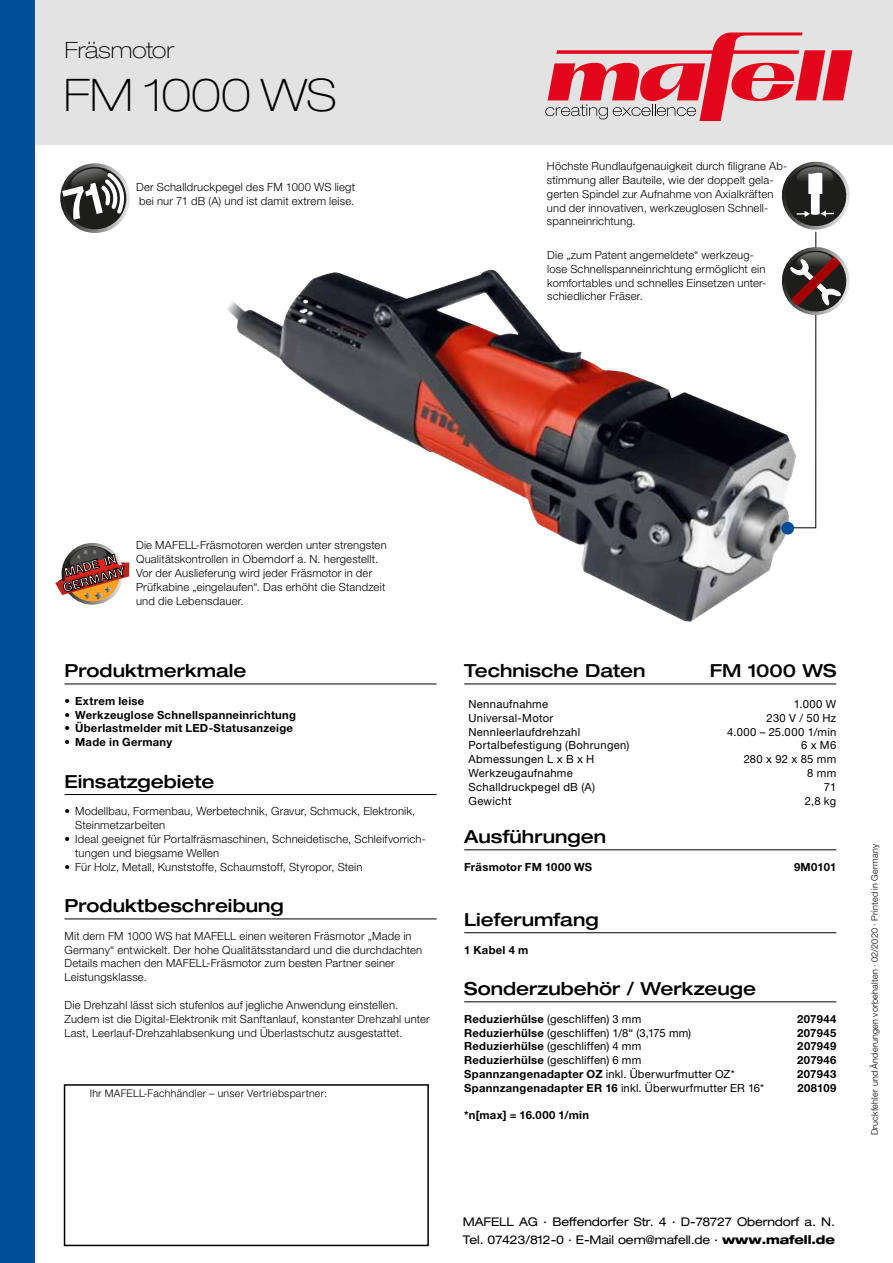
<style>
.page{position:relative;width:893px;height:1263px;background:#fff}
.page>*{position:absolute;margin:0;border:0;box-sizing:border-box;transform-origin:0 0}
.t1{font:100 expanded 45px "Helvetica Neue LT Pro";letter-spacing:-.005em;color:#000}
.t2{font:100 expanded 22.5px "Helvetica Neue LT Pro";letter-spacing:-.01em;color:#000}
.t3{font:500 expanded 18px "Helvetica Neue LT Pro";color:#000}
.t4{font:700 12.6px/14.4px "Helvetica Neue LT Pro";color:#fff;text-align:center}
.t5{font:expanded 12px/18px "Helvetica Neue LT Pro";letter-spacing:-.01em;color:#000}
.t6{font:300 11.25px/13.8px "Helvetica Neue LT Pro";letter-spacing:.015em;color:#000}
.t7{font:11.25px "Helvetica Neue LT Pro";letter-spacing:.025em;color:#000}
.t8{font:700 11.25px "Helvetica Neue LT Pro";letter-spacing:.025em;color:#000}
.t9{font:300 10.5px "Helvetica Neue LT Pro";letter-spacing:.03em;color:#000}
.t10{font:300 9px "Helvetica Neue LT Pro";letter-spacing:.025em;color:#000}
.s1{font-weight:700}
.s2{font-weight:800}
</style>
<div class="page">
<img style="left:227px;top:270px;width:569px;height:352px">
<div style="left:781px;top:522px;width:13px;height:13px;background:#004e9a;border-radius:50%"></div>
<div style="left:34px;top:0;width:859px;height:145px;background:#e3e3e3"></div>
<svg style="left:545px;top:32px;width:307px;height:89px"></svg>
<hr style="left:65px;top:684px;width:372px;height:1px;background:#000">
<hr style="left:65px;top:794px;width:372px;height:1px;background:#000">
<hr style="left:65px;top:918px;width:372px;height:1px;background:#000">
<hr style="left:464px;top:684px;width:372px;height:1px;background:#000">
<hr style="left:464px;top:849px;width:372px;height:1px;background:#000">
<hr style="left:464px;top:932px;width:372px;height:1px;background:#000">
<hr style="left:464px;top:1001px;width:372px;height:1px;background:#000">
<svg style="left:55px;top:543px;width:74px;height:62px"></svg>
<svg style="left:780px;top:161px;width:70px;height:367px"></svg>
<svg style="left:60px;top:163px;width:70px;height:70px"></svg>
<div style="left:64px;top:1084px;width:365px;height:162px;border:2px solid #000"></div>
<div style="left:0;top:0;width:34px;height:1263px;background:#004e9a"></div>
<h2 class="t2" style="left:65px;top:36px;width:111px">Fräsmotor</h2>
<h1 class="t1" style="left:64px;top:67px;width:274px">FM 1000 WS</h1>
<p class="t6" style="left:136px;top:180px;width:221px">Der Schalldruckpegel des FM 1000 WS liegt bei nur 71 dB (A) und ist damit extrem leise.</p>
<p class="t6" style="left:547px;top:159px;width:242px">Höchste Rundlaufgenauigkeit durch filigrane Ab&shy;stimmung aller Bauteile, wie der doppelt gela&shy;gerten Spindel zur Aufnahme von Axialkräften und der innovativen, werkzeuglosen Schnell&shy;spanneinrichtung.</p>
<p class="t6" style="left:547px;top:248px;width:221px">Die „zum Patent angemeldete“ werkzeug&shy;lose Schnellspanneinrichtung ermöglicht ein komfortables und schnelles Einsetzen unter&shy;schiedlicher Fräser.</p>
<p class="t4" style="left:57px;top:567px;width:66px;rotate:-16deg">MADE IN<br>GERMANY</p>
<p class="t6" style="left:136px;top:538px;width:252px">Die MAFELL-Fräsmotoren werden unter strengsten Qualitätskontrollen in Oberndorf a. N. hergestellt.<br>Vor der Auslieferung wird jeder Fräsmotor in der Prüfkabine „eingelaufen“. Das erhöht die Standzeit und die Lebensdauer.</p>
<h3 class="t3" style="left:65px;top:659px;width:184px">Produktmerkmale</h3>
<p class="t8" style="left:65px;top:694px;width:81px">• Extrem leise</p>
<p class="t8" style="left:65px;top:707px;width:233px">• Werkzeuglose Schnellspanneinrichtung</p>
<p class="t8" style="left:65px;top:721px;width:230px">• Überlastmelder mit LED-Statusanzeige</p>
<p class="t8" style="left:65px;top:735px;width:109px">• Made in Germany</p>
<h3 class="t3" style="left:65px;top:770px;width:151px">Einsatzgebiete</h3>
<p class="t6" style="left:75px;top:804px;width:342px;text-indent:-11px">• Modellbau, Formenbau, Werbetechnik, Gravur, Schmuck, Elektronik,<br>Steinmetzarbeiten</p>
<p class="t6" style="left:75px;top:832px;width:352px;text-indent:-11px">• Ideal geeignet für Portalfräsmaschinen, Schneidetische, Schleifvorrich&shy;tungen und biegsame Wellen</p>
<p class="t6" style="left:65px;top:859px;width:300px">• Für Holz, Metall, Kunststoffe, Schaumstoff, Styropor, Stein</p>
<h3 class="t3" style="left:65px;top:894px;width:221px">Produktbeschreibung</h3>
<p class="t6" style="left:65px;top:929px;width:359px">Mit dem FM 1000 WS hat MAFELL einen weiteren Fräsmotor „Made in Germany“ entwickelt. Der hohe Qualitätsstandard und die durchdachten Details machen den MAFELL-Fräsmotor zum besten Partner seiner Leistungsklasse.</p>
<p class="t6" style="left:65px;top:998px;width:367px">Die Drehzahl lässt sich stufenlos auf jegliche Anwendung einstellen.<br>Zudem ist die Digital-Elektronik mit Sanftanlauf, konstanter Drehzahl unter<br>Last, Leerlauf-Drehzahlabsenkung und Überlastschutz ausgestattet.</p>
<p class="t9" style="left:90px;top:1087px;width:239px">Ihr MAFELL-Fachhändler – unser Vertriebspartner:</p>
<h3 class="t3" style="left:464px;top:659px;width:183px">Technische Daten</h3>
<h3 class="t3" style="left:710px;top:659px;width:128px">FM 1000 WS</h3>
<p class="t7" style="left:468px;top:697px;width:81px">Nennaufnahme</p>
<p class="t7" style="left:794px;top:697px;width:44px">1.000 W</p>
<p class="t7" style="left:468px;top:711px;width:86px">Universal-Motor</p>
<p class="t7" style="left:767px;top:711px;width:71px">230 V / 50 Hz</p>
<p class="t7" style="left:468px;top:725px;width:113px">Nennleerlaufdrehzahl</p>
<p class="t7" style="left:727px;top:725px;width:111px">4.000 – 25.000 1/min</p>
<p class="t7" style="left:468px;top:738px;width:162px">Portalbefestigung (Bohrungen)</p>
<p class="t7" style="left:801px;top:738px;width:37px">6 x M6</p>
<p class="t7" style="left:468px;top:752px;width:127px">Abmessungen L x B x H</p>
<p class="t7" style="left:744px;top:752px;width:94px">280 x 92 x 85 mm</p>
<p class="t7" style="left:468px;top:766px;width:106px">Werkzeugaufnahme</p>
<p class="t7" style="left:807px;top:766px;width:31px">8 mm</p>
<p class="t7" style="left:468px;top:780px;width:128px">Schalldruckpegel dB (A)</p>
<p class="t7" style="left:824px;top:780px;width:14px">71</p>
<p class="t7" style="left:468px;top:794px;width:45px">Gewicht</p>
<p class="t7" style="left:805px;top:794px;width:33px">2,8 kg</p>
<h3 class="t3" style="left:464px;top:825px;width:143px">Ausführungen</h3>
<p class="t8" style="left:464px;top:859px;width:130px">Fräsmotor FM 1000 WS</p>
<p class="t8" style="left:794px;top:859px;width:44px">9M0101</p>
<h3 class="t3" style="left:464px;top:908px;width:136px">Lieferumfang</h3>
<p class="t8" style="left:464px;top:942px;width:65px">1 Kabel 4 m</p>
<h3 class="t3" style="left:464px;top:977px;width:293px">Sonderzubehör / Werkzeuge</h3>
<p class="t7" style="left:464px;top:1012px;width:179px"><span class="s1">Reduzierhülse</span> (geschliffen) 3 mm</p>
<p class="t8" style="left:797px;top:1011px;width:41px">207944</p>
<p class="t7" style="left:464px;top:1025px;width:228px"><span class="s1">Reduzierhülse</span> (geschliffen) 1/8“ (3,175 mm)</p>
<p class="t8" style="left:797px;top:1025px;width:41px">207945</p>
<p class="t7" style="left:464px;top:1039px;width:179px"><span class="s1">Reduzierhülse</span> (geschliffen) 4 mm</p>
<p class="t8" style="left:797px;top:1039px;width:41px">207949</p>
<p class="t7" style="left:464px;top:1053px;width:179px"><span class="s1">Reduzierhülse</span> (geschliffen) 6 mm</p>
<p class="t8" style="left:797px;top:1053px;width:41px">207946</p>
<p class="t7" style="left:464px;top:1067px;width:272px"><span class="s1">Spannzangenadapter OZ</span> inkl. Überwurfmutter OZ*</p>
<p class="t8" style="left:797px;top:1067px;width:41px">207943</p>
<p class="t7" style="left:464px;top:1081px;width:301px"><span class="s1">Spannzangenadapter ER 16</span> inkl. Überwurfmutter ER 16*</p>
<p class="t8" style="left:798px;top:1081px;width:40px">208109</p>
<p class="t8" style="left:464px;top:1108px;width:126px">*n[max] = 16.000 1/min</p>
<p class="t5" style="left:463px;top:1212px;width:374px">MAFELL AG · Beffendorfer Str. 4 · D-78727 Oberndorf a. N.<br>Tel. 07423/812-0 · E-Mail oem@mafell.de · <span class="s2">www.mafell.de</span></p>
<p class="t10" style="left:869px;top:1135px;width:293px;rotate:-90deg">Druckfehler und Änderungen vorbehalten · 02/2020 · Printed in Germany</p>
</div>
